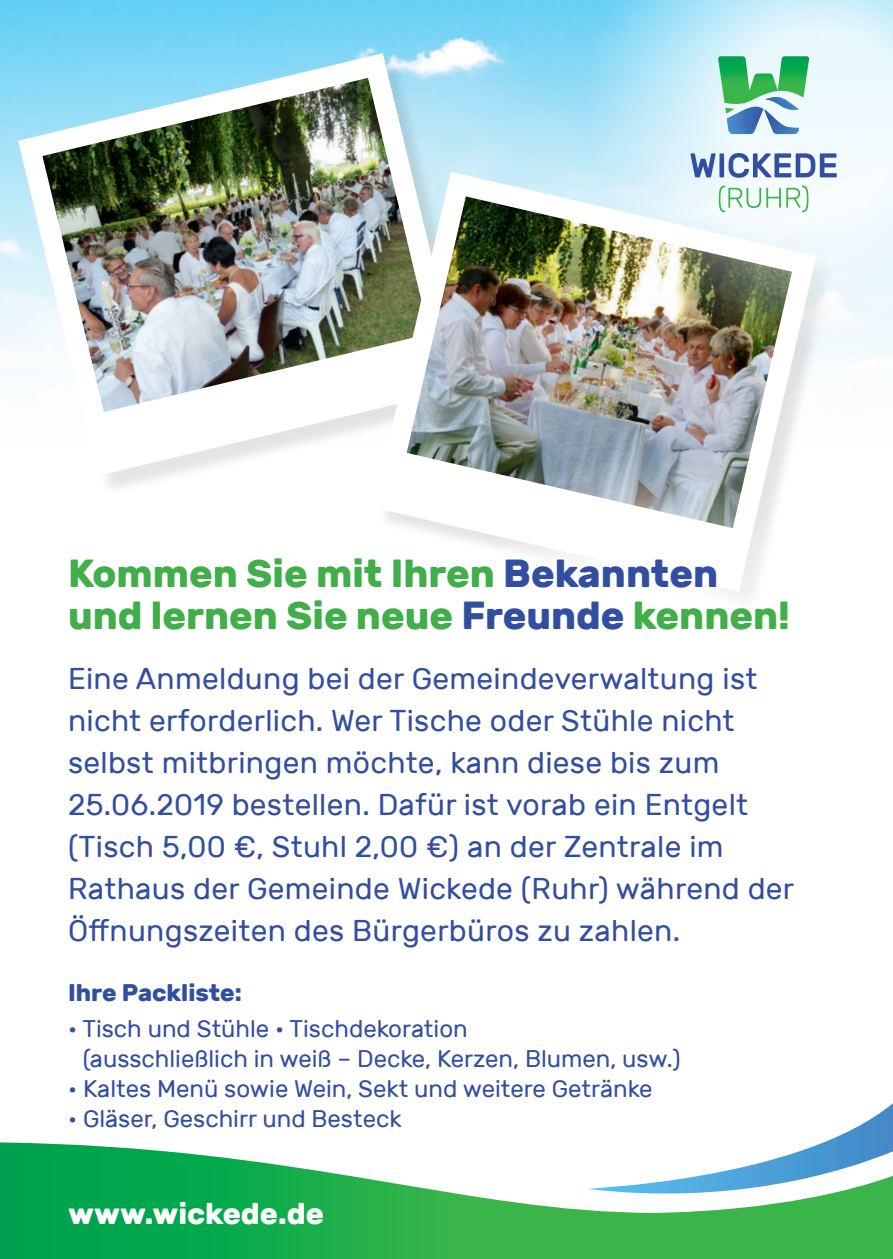
<style>
.page{position:relative;width:893px;height:1259px;background:#fff}
.page>*{position:absolute;margin:0;border:0;box-sizing:border-box;transform-origin:0 0}
.t1{font:700 39px/42px "Rubik";color:#40ae49}
.t2{font:30px/42px "Rubik";letter-spacing:.01em;color:#324ea1}
.t3{font:700 30px "Rubik";color:#fff}
.t4{font:24px/30px "Rubik";color:#324ea1}
.t5{font:700 24px "Rubik";color:#324ea1}
.s1{color:#324ea1}
</style>
<div class="page">
<img style="left:0;top:0;width:893px;height:359px">
<div style="left:22px;top:57px;width:462px;height:439px;background:#231f20;opacity:.12"></div>
<svg style="left:18px;top:53px;width:445px;height:423px"></svg>
<img style="left:42px;top:78px;width:387px;height:334px">
<div style="left:377px;top:175px;width:460px;height:437px;background:#fff"></div>
<svg style="left:373px;top:172px;width:443px;height:373px"></svg>
<img style="left:407px;top:196px;width:385px;height:332px">
<img style="left:583px;top:0;width:310px;height:355px">
<svg style="left:719px;top:186px;width:89px;height:26px"></svg>
<svg style="left:690px;top:153px;width:147px;height:25px"></svg>
<svg style="left:718px;top:56px;width:91px;height:78px"></svg>
<svg style="left:825px;top:1103px;width:68px;height:39px"></svg>
<svg style="left:0;top:1142px;width:893px;height:117px"></svg>
<div style="left:473px;top:448px;width:329px;height:328px;background:#fff;border-radius:50%"></div>
<h1 class="t1" style="left:68px;top:553px;width:723px">Kommen Sie mit Ihren <span class="s1">Bekannten </span>und lernen Sie neue <span class="s1">Freunde</span> kennen!</h1>
<p class="t2" style="left:68px;top:658px;width:728px">Eine Anmeldung bei der Gemeindeverwaltung ist nicht erforderlich. Wer Tische oder Stühle nicht selbst mitbringen möchte, kann diese bis zum 25.06.2019 bestellen. Dafür ist vorab ein Entgelt (Tisch 5,00 €, Stuhl 2,00 €) an der Zentrale im Rathaus der Gemeinde Wickede (Ruhr) während der Öffnungszeiten des Bürgerbüros zu zahlen.</p>
<p class="t5" style="left:68px;top:979px;width:175px">Ihre Packliste:</p>
<p class="t4" style="left:83px;top:1014px;width:600px;text-indent:-15px">• Tisch und Stühle • Tischdekoration<br>(ausschließlich in weiß – Decke, Kerzen, Blumen, usw.)</p>
<p class="t4" style="left:68px;top:1074px;width:586px">• Kaltes Menü sowie Wein, Sekt und weitere Getränke</p>
<p class="t4" style="left:68px;top:1104px;width:335px">• Gläser, Geschirr und Besteck</p>
<p class="t3" style="left:68px;top:1196px;width:257px">www.wickede.de</p>
</div>
